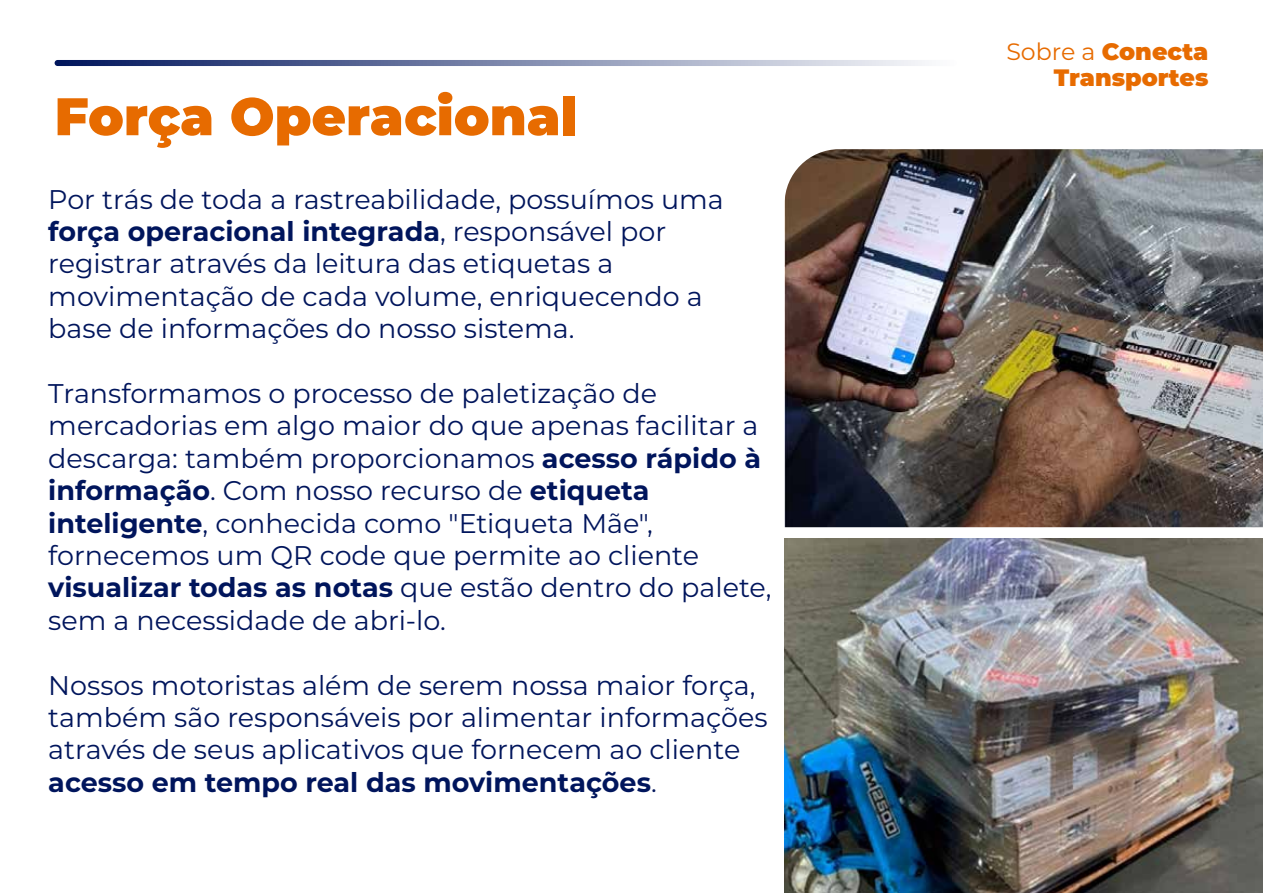
<style>
.page{position:relative;width:1263px;height:893px;background:#fff}
.page>*{position:absolute;margin:0;border:0;box-sizing:border-box;transform-origin:0 0}
.t1{font:900 52.8px "Montserrat";color:#e76b00}
.t2{font:27px/32.4px "Montserrat";color:#00155c}
.t3{font:900 23.7px/25.8px "Montserrat";color:#e76b00;text-align:right}
.s1{font-weight:700}
.s2{font-weight:400}
</style>
<div class="page">
<svg style="left:55px;top:60px;width:902px;height:6px;background:#7e89ac"></svg>
<img style="left:784px;top:149px;width:479px;height:378px">
<img style="left:784px;top:538px;width:479px;height:355px">
<h1 class="t1" style="left:55px;top:77px;width:525px">Força Operacional</h1>
<p class="t2" style="left:48px;top:182px;width:677px">Por trás de toda a rastreabilidade, possuímos uma <span class="s1">força operacional integrada</span>, responsável por registrar através da leitura das etiquetas a movimentação de cada volume, enriquecendo a base de informações do nosso sistema.</p>
<p class="t2" style="left:48px;top:376px;width:725px">Transformamos o processo de paletização de mercadorias em algo maior do que apenas facilitar a descarga: também proporcionamos <span class="s1">acesso rápido à informação</span>. Com nosso recurso de <span class="s1">etiqueta inteligente</span>, conhecida como "Etiqueta Mãe", fornecemos um QR code que permite ao cliente <span class="s1">visualizar todas as notas</span> que estão dentro do palete, sem a necessidade de abri-lo.</p>
<p class="t2" style="left:48px;top:668px;width:721px">Nossos motoristas além de serem nossa maior força, também são responsáveis por alimentar informações através de seus aplicativos que fornecem ao cliente <span class="s1">acesso em tempo real das movimentações</span>.</p>
<p class="t3" style="left:1006px;top:37px;width:204px"><span class="s2">Sobre a</span> Conecta<br>Transportes</p>
</div>
